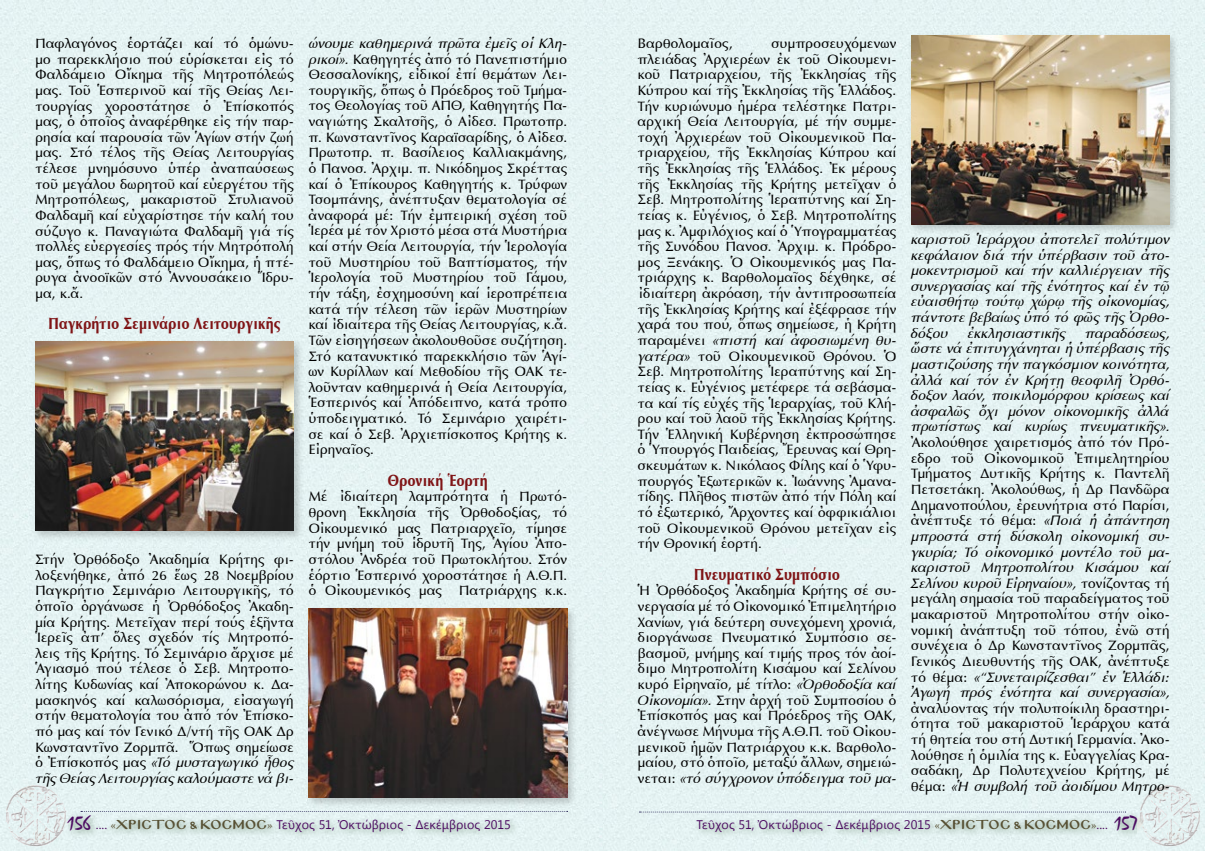
<style>
.page{position:relative;width:1205px;height:851px;background:#fff}
.page>*{position:absolute;margin:0;border:0;box-sizing:border-box;transform-origin:0 0}
.t1{font:16.5px "SK Optima Pol Uni W Bold";letter-spacing:.015em;color:#7f1416;scale:.83 1}
.t2{font:13.75px/15.6px "SK Optima Pol Uni W";letter-spacing:.025em;color:#000;text-align:justify}
.t3{font:13.75px/15.6px "SK Optima Pol Uni W Italic";letter-spacing:.01em;color:#000;text-align:justify}
.t4{font:12.5px "Segoe UI";letter-spacing:.01em;color:#4d0c62}
.s1{font-family:"SK Optima Pol Uni W"}
.s2{font-family:"SK Optima Pol Uni W Italic"}
.s3{font-family:"Mistral";font-size:20px}
.s4{font-family:"Minion Pro"}
.s5{font-family:"Minion Pro";color:#585134}
.s6{font-family:"Mg Byzantine UC Pol Normal";font-size:11.25px;color:#585134}
</style>
<div class="page">
<div style="left:0;top:0;width:1205px;height:850px;background:#e5f3f3"></div>
<div style="left:32px;top:339px;width:272px;height:202px;background:#000;opacity:.2"></div>
<img style="left:35px;top:342px;width:259px;height:188px">
<div style="left:305px;top:605px;width:272px;height:203px;background:#000;opacity:.2"></div>
<img style="left:309px;top:609px;width:258px;height:188px">
<div style="left:908px;top:32px;width:272px;height:203px;background:#000;opacity:.2"></div>
<img style="left:911px;top:35px;width:258px;height:189px">
<p class="t2" style="left:35px;top:36px;width:260px">Παφλαγόνος ἑορτάζει καί τό ὁμώνυ&shy;μο παρεκκλήσιο πού εὑρίσκεται εἰς τό Φαλδάμειο Οἴκημα τῆς Μητροπόλεώς μας. Τοῦ Ἑσπερινοῦ καί τῆς Θείας Λει&shy;τουργίας χοροστάτησε ὁ Ἐπίσκοπός μας, ὁ ὁποῖος ἀναφέρθηκε εἰς τήν παρ&shy;ρησία καί παρουσία τῶν Ἁγίων στήν ζωή μας. Στό τέλος τῆς Θείας Λειτουργίας τέλεσε μνημόσυνο ὑπέρ ἀναπαύσεως τοῦ μεγάλου δωρητοῦ καί εὐεργέτου τῆς Μητροπόλεως, μακαριστοῦ Στυλιανοῦ Φαλδαμῆ καί εὐχαρίστησε τήν καλή του σύζυγο κ. Παναγιώτα Φαλδαμῆ γιά τίς πολλές εὐεργεσίες πρός τήν Μητρόπολή μας, ὅπως τό Φαλδάμειο Οἴκημα, ἡ πτέ&shy;ρυγα ἀνοοϊκῶν στό Ἀννουσάκειο Ἵδρυ&shy;μα, κ.ἄ.</p>
<p class="t1" style="left:48px;top:314px;width:281px">Παγκρήτιο Σεμινάριο Λειτουργικῆς</p>
<p class="t2" style="left:35px;top:551px;width:260px">Στήν Ὀρθόδοξο Ἀκαδημία Κρήτης φι&shy;λοξενήθηκε, ἀπό 26 ἕως 28 Νοεμβρίου Παγκρήτιο Σεμινάριο Λειτουργικῆς, τό ὁποῖο ὀργάνωσε ἡ Ὀρθόδοξος Ἀκαδη&shy;μία Κρήτης. Μετεῖχαν περί τούς ἑξῆντα Ἱερεῖς ἀπ’ ὅλες σχεδόν τίς Μητροπό&shy;λεις τῆς Κρήτης. Τό Σεμινάριο ἄρχισε μέ Ἁγιασμό πού τέλεσε ὁ Σεβ. Μητροπο&shy;λίτης Κυδωνίας καί Ἀποκορώνου κ. Δα&shy;μασκηνός καί καλωσόρισμα, εἰσαγωγή στήν θεματολογία του ἀπό τόν Ἐπίσκο&shy;πό μας καί τόν Γενικό Δ/ντή τῆς ΟΑΚ Δρ Κωνσταντῖνο Ζορμπᾶ. Ὅπως σημείωσε</p>
<p class="t3" style="left:35px;top:754px;width:260px"><span class="s1">ὁ Ἐπίσκοπός μας</span> «Τό μυσταγωγικό ἦθος τῆς Θείας Λειτουργίας καλούμαστε νά βι-</p>
<p class="t3" style="left:309px;top:36px;width:260px">ώνουμε καθημερινά πρῶτα ἐμεῖς οἱ Κλη-</p>
<p class="t2" style="left:309px;top:51px;width:260px"><span class="s2">ρικοί».</span> Καθηγητές ἀπό τό Πανεπιστήμιο Θεσσαλονίκης, εἰδικοί ἐπί θεμάτων Λει&shy;τουργικῆς, ὅπως ὁ Πρόεδρος τοῦ Τμήμα&shy;τος Θεολογίας τοῦ ΑΠΘ, Καθηγητής Πα&shy;ναγιώτης Σκαλτσῆς, ὁ Αἰδεσ. Πρωτοπρ. π. Κωνσταντῖνος Καραϊσαρίδης, ὁ Αἰδεσ.<br>Πρωτοπρ. π. Βασίλειος Καλλιακμάνης, ὁ Πανοσ. Ἀρχιμ. π. Νικόδημος Σκρέττας καί ὁ Ἐπίκουρος Καθηγητής κ. Τρύφων Τσομπάνης, ἀνέπτυξαν θεματολογία σέ ἀναφορά μέ: Τήν ἐμπειρική σχέση τοῦ Ἱερέα μέ τόν Χριστό μέσα στά Μυστήρια καί στήν Θεία Λειτουργία, τήν Ἱερολογία τοῦ Μυστηρίου τοῦ Βαπτίσματος, τήν Ἱερολογία τοῦ Μυστηρίου τοῦ Γάμου, τήν τάξη, ἐσχημοσύνη καί ἱεροπρέπεια κατά τήν τέλεση τῶν ἱερῶν Μυστηρίων καί ἰδιαίτερα τῆς Θείας Λειτουργίας, κ.ἄ.<br>Τῶν εἰσηγήσεων ἀκολουθοῦσε συζήτηση.<br>Στό κατανυκτικό παρεκκλήσιο τῶν Ἁγί&shy;ων Κυρίλλων καί Μεθοδίου τῆς ΟΑΚ τε&shy;λοῦνταν καθημερινά ἡ Θεία Λειτουργία, Ἑσπερινός καί Ἀπόδειπνο, κατά τρόπο ὑποδειγματικό. Τό Σεμινάριο χαιρέτι&shy;σε καί ὁ Σεβ. Ἀρχιεπίσκοπος Κρήτης κ.<br>Εἰρηναῖος.</p>
<p class="t1" style="left:388px;top:470px;width:122px">Θρονική Ἑορτή</p>
<p class="t2" style="left:309px;top:489px;width:260px">Μέ ἰδιαίτερη λαμπρότητα ἡ Πρωτό&shy;θρονη Ἐκκλησία τῆς Ὀρθοδοξίας, τό Οἰκουμενικό μας Πατριαρχεῖο, τίμησε τήν μνήμη τοῦ ἱδρυτῆ Της, Ἁγίου Ἀπο&shy;στόλου Ἀνδρέα τοῦ Πρωτοκλήτου. Στόν ἑόρτιο Ἑσπερινό χοροστάτησε ἡ Α.Θ.Π. ὁ Οἰκουμενικός μας</p>
<p class="t2" style="left:459px;top:583px;width:109px">Πατριάρχης κ.κ.</p>
<p class="t2" style="left:638px;top:36px;width:260px;text-indent:133px">συμπροσευχόμενων πλειάδας Ἀρχιερέων ἐκ τοῦ Οἰκουμενι&shy;κοῦ Πατριαρχείου, τῆς Ἐκκλησίας τῆς Κύπρου καί τῆς Ἐκκλησίας τῆς Ἑλλάδος.<br>Τήν κυριώνυμο ἡμέρα τελέστηκε Πατρι&shy;αρχική Θεία Λειτουργία, μέ τήν συμμε&shy;τοχή Ἀρχιερέων τοῦ Οἰκουμενικοῦ Πα&shy;τριαρχείου, τῆς Ἐκκλησίας Κύπρου καί τῆς Ἐκκλησίας τῆς Ἑλλάδος. Ἐκ μέρους τῆς Ἐκκλησίας τῆς Κρήτης μετεῖχαν ὁ Σεβ. Μητροπολίτης Ἱεραπύτνης καί Ση&shy;τείας κ. Εὐγένιος, ὁ Σεβ. Μητροπολίτης μας κ. Ἀμφιλόχιος καί ὁ Ὑπογραμματέας τῆς Συνόδου Πανοσ. Ἀρχιμ. κ. Πρόδρο&shy;μος Ξενάκης. Ὁ Οἰκουμενικός μας Πα&shy;τριάρχης κ. Βαρθολομαῖος δέχθηκε, σέ ἰδιαίτερη ἀκρόαση, τήν ἀντιπροσωπεία τῆς Ἐκκλησίας Κρήτης καί ἐξέφρασε τήν χαρά του πού, ὅπως σημείωσε, ἡ Κρήτη</p>
<p class="t3" style="left:638px;top:332px;width:260px"><span class="s1">παραμένει</span> «πιστή καί ἀφοσιωμένη θυ-</p>
<p class="t2" style="left:638px;top:348px;width:260px"><span class="s2">γατέρα»</span> τοῦ Οἰκουμενικοῦ Θρόνου. Ὁ Σεβ. Μητροπολίτης Ἱεραπύτνης καί Ση&shy;τείας κ. Εὐγένιος μετέφερε τά σεβάσμα&shy;τα καί τίς εὐχές τῆς Ἱεραρχίας, τοῦ Κλή&shy;ρου καί τοῦ λαοῦ τῆς Ἐκκλησίας Κρήτης.<br>Τήν Ἑλληνική Κυβέρνηση ἐκπροσώπησε ὁ Ὑπουργός Παιδείας, Ἔρευνας καί Θρη&shy;σκευμάτων κ. Νικόλαος Φίλης καί ὁ Ὑφυ&shy;πουργός Ἐξωτερικῶν κ. Ἰωάννης Ἀμανα&shy;τίδης. Πλῆθος πιστῶν ἀπό τήν Πόλη καί τό ἐξωτερικό, Ἄρχοντες καί ὀφφικιάλιοι τοῦ Οἰκουμενικοῦ Θρόνου μετεῖχαν εἰς τήν Θρονική ἑορτή.</p>
<p class="t1" style="left:694px;top:564px;width:177px">Πνευματικό Συμπόσιο</p>
<p class="t2" style="left:638px;top:583px;width:260px">Ἡ Ὀρθόδοξος Ἀκαδημία Κρήτης σέ συ&shy;νεργασία μέ τό Οἰκονομικό Ἐπιμελητήριο Χανίων, γιά δεύτερη συνεχόμενη χρονιά, διοργάνωσε Πνευματικό Συμπόσιο σε&shy;βασμοῦ, μνήμης καί τιμής προς τόν ἀοί&shy;διμο Μητροπολίτη Κισάμου καί Σελίνου κυρό Εἰρηναῖο, μέ τίτλο: <span class="s2">«Ὀρθοδοξία καί Οἰκονομία».</span> Στην ἀρχή τοῦ Συμποσίου ὁ Ἐπίσκοπός μας καί Πρόεδρος τῆς ΟΑΚ, ἀνέγνωσε Μήνυμα τῆς Α.Θ.Π. τοῦ Οἰκου&shy;μενικοῦ ἡμῶν Πατριάρχου κ.κ. Βαρθολο&shy;μαίου, στό ὁποῖο, μεταξύ ἄλλων, σημειώ-</p>
<p class="t3" style="left:638px;top:770px;width:260px"><span class="s1">νεται:</span> «τό σύγχρονον ὑπόδειγμα τοῦ μα-</p>
<p class="t2" style="left:638px;top:36px;width:96px">Βαρθολομαῖος,</p>
<p class="t3" style="left:911px;top:231px;width:260px">καριστοῦ Ἱεράρχου ἀποτελεῖ πολύτιμον κεφάλαιον διά τήν ὑπέρβασιν τοῦ ἀτο&shy;μοκεντρισμοῦ καί τήν καλλιέργειαν τῆς συνεργασίας καί τῆς ἑνότητος καί ἐν τῷ εὐαισθήτῳ τούτῳ χώρῳ τῆς οἰκονομίας, πάντοτε βεβαίως ὑπό τό φῶς τῆς Ὀρθο&shy;δόξου</p>
<p class="t3" style="left:911px;top:325px;width:260px;text-indent:174px">παραδόσεως, ὥστε νά ἐπιτυγχάνηται ἡ ὑπέρβασις τῆς μαστιζούσης τήν παγκόσμιον κοινότητα, ἀλλά καί τόν ἐν Κρήτῃ θεοφιλῆ Ὀρθό&shy;δοξον λαόν, ποικιλομόρφου κρίσεως καί ἀσφαλῶς ὄχι μόνον οἰκονομικῆς ἀλλά πρωτίστως καί κυρίως πνευματικῆς».</p>
<p class="t2" style="left:911px;top:434px;width:260px">Ἀκολούθησε χαιρετισμός ἀπό τόν Πρό&shy;εδρο τοῦ Οἰκονομικοῦ Ἐπιμελητηρίου Τμήματος Δυτικῆς Κρήτης κ. Παντελῆ Πετσετάκη. Ἀκολούθως, ἡ Δρ Πανδῶρα Δημανοπούλου, ἐρευνήτρια στό Παρίσι, ἀνέπτυξε τό θέμα: <span class="s2">«Ποιά ἡ ἀπάντηση</span></p>
<p class="t3" style="left:911px;top:528px;width:260px">μπροστά στή δύσκολη οἰκονομική συ&shy;γκυρία; Τό οἰκονομικό μοντέλο τοῦ μα&shy;καριστοῦ Μητροπολίτου Κισάμου καί Σελίνου κυροῦ Εἰρηναίου», <span class="s1">τονίζοντας τή</span></p>
<p class="t2" style="left:911px;top:591px;width:260px">μεγάλη σημασία τοῦ παραδείγματος τοῦ μακαριστοῦ Μητροπολίτου στήν οἰκο&shy;νομική ἀνάπτυξη τοῦ τόπου, ἐνῶ στή συνέχεια ὁ Δρ Κωνσταντῖνος Ζορμπᾶς, Γενικός Διευθυντής τῆς ΟΑΚ, ἀνέπτυξε</p>
<p class="t3" style="left:911px;top:669px;width:260px"><span class="s1">τό θέμα:</span> «“Συνεταιρίζεσθαι” ἐν Ἑλλάδι:<br>Ἀγωγή πρός ἑνότητα καί συνεργασία»,</p>
<p class="t2" style="left:911px;top:700px;width:260px">ἀναλύοντας τήν πολυποίκιλη δραστηρι&shy;ότητα τοῦ μακαριστοῦ Ἱεράρχου κατά τή θητεία του στή Δυτική Γερμανία. Ἀκο&shy;λούθησε ἡ ὁμιλία της κ. Εὐαγγελίας Κρα&shy;σαδάκη, Δρ Πολυτεχνείου Κρήτης, μέ</p>
<p class="t3" style="left:911px;top:778px;width:260px"><span class="s1">θέμα:</span> «Ἡ συμβολή τοῦ ἀοιδίμου Μητρο-</p>
<p class="t3" style="left:968px;top:325px;width:99px">ἐκκλησιαστικῆς</p>
<p class="t4" style="left:67px;top:815px;width:445px"><span class="s3">156</span> <span class="s4">....</span> <span class="s5">«</span><span class="s6">ΧΡΙΣΤΟΣ &amp; ΚΟΣΜΟΣ</span><span class="s5">»</span> Τεῦχος 51, Ὀκτώβριος - Δεκέμβριος 2015</p>
<p class="t4" style="left:696px;top:815px;width:443px">Τεῦχος 51, Ὀκτώβριος - Δεκέμβριος 2015 <span class="s5">«</span><span class="s6">ΧΡΙΣΤΟΣ &amp; ΚΟΣΜΟΣ</span><span class="s5">»</span><span class="s4">....</span> <span class="s3">157</span></p>
</div>
